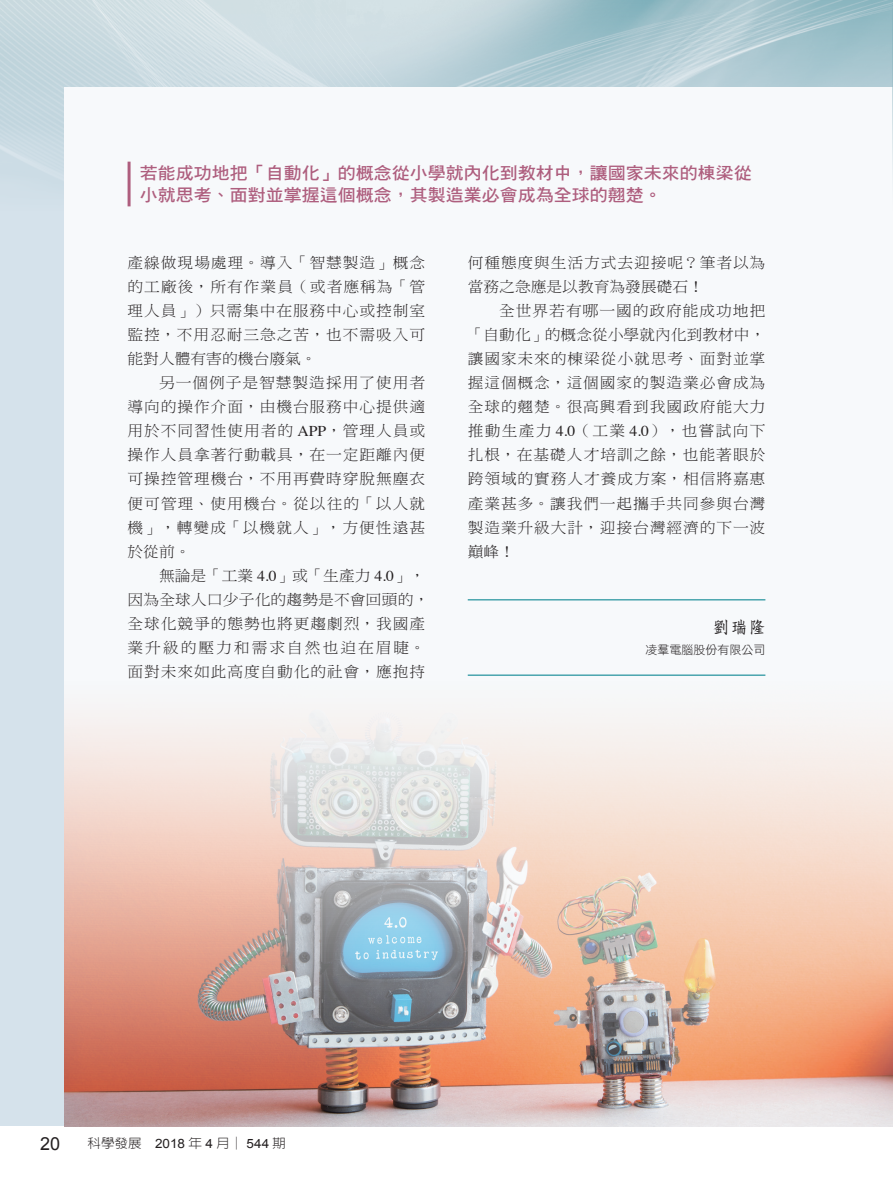
<style>
.page{position:relative;width:893px;height:1191px;background:#fff}
.page>*{position:absolute;margin:0;border:0;box-sizing:border-box;transform-origin:0 0}
.t1{font:18px "Arial";color:#231f20}
.t2{font:17.1px/22.5px "DF Hei Std W7";color:#ae5e7e;scale:1.05 1}
.t3{font:16.5px "DF Fang Song Std W6";color:#231f20}
.t4{font:15px/24px "DF Ming Std W3";letter-spacing:.055em;color:#231f20;text-align:justify;scale:1.05 1}
.t5{font:300 12.9px "AR New Hei B5";color:#231f20;scale:1.05 1}
.t6{font:12px "DF Hei Std W3";color:#231f20}
.s1{font-family:"Times"}
.s2{font-family:"Arial";font-weight:400}
</style>
<div class="page">
<div style="left:0;top:0;width:893px;height:1126px;background:#d5e2eb"></div>
<img style="left:0;top:0;width:892px;height:168px">
<div style="left:64px;top:87px;width:829px;height:1039px;background:#f7f9fb"></div>
<hr style="left:892px;top:0;width:1px;height:87px;background:#7fadc4">
<img style="left:64px;top:674px;width:829px;height:452px">
<hr style="left:128px;top:162px;width:3px;height:44px;background:#ae5e7e">
<hr style="left:468px;top:599px;width:297px;height:1px;background:#00818d">
<hr style="left:468px;top:674px;width:297px;height:1px;background:#00818d">
<p class="t2" style="left:140px;top:161px;width:584px">若能成功地把「自動化」的概念從小學就內化到教材中，讓國家未來的棟梁從小就思考、面對並掌握這個概念，其製造業必會成為全球的翹楚。</p>
<p class="t4" style="left:128px;top:251px;width:285px">產線做現場處理。導入「智慧製造」概念的工廠後，所有作業員（或者應稱為「管理人員」）只需集中在服務中心或控制室監控，不用忍耐三急之苦，也不需吸入可能對人體有害的機台廢氣。</p>
<p class="t4" style="left:128px;top:371px;width:285px;text-indent:31px">另一個例子是智慧製造採用了使用者導向的操作介面，由機台服務中心提供適用於不同習性使用者的 <span class="s1">APP</span>，管理人員或操作人員拿著行動載具，在一定距離內便可操控管理機台，不用再費時穿脫無塵衣便可管理、使用機台。從以往的「以人就機」，轉變成「以機就人」，方便性遠甚於從前。</p>
<p class="t4" style="left:128px;top:563px;width:289px;text-align:left;text-indent:31px">無論是「工業 <span class="s1">4.0</span>」或「生產力 <span class="s1">4.0</span>」，因為全球人口少子化的趨勢是不會回頭的，全球化競爭的態勢也將更趨劇烈，我國產業升級的壓力和需求自然也迫在眉睫。面對未來如此高度自動化的社會，應抱持</p>
<p class="t4" style="left:468px;top:251px;width:285px">何種態度與生活方式去迎接呢？筆者以為當務之急應是以教育為發展礎石！</p>
<p class="t4" style="left:468px;top:299px;width:285px;text-indent:31px">全世界若有哪一國的政府能成功地把「自動化」的概念從小學就內化到教材中，讓國家未來的棟梁從小就思考、面對並掌握這個概念，這個國家的製造業必會成為全球的翹楚。很高興看到我國政府能大力推動生產力 <span class="s1">4.0</span>（工業 <span class="s1">4.0</span>），也嘗試向下扎根，在基礎人才培訓之餘，也能著眼於跨領域的實務人才養成方案，相信將嘉惠產業甚多。讓我們一起攜手共同參與台灣製造業升級大計，迎接台灣經濟的下一波巔峰！</p>
<p class="t3" style="left:713px;top:618px;width:54px">劉瑞隆</p>
<p class="t6" style="left:645px;top:643px;width:121px">凌羣電腦股份有限公司</p>
<p class="t1" style="left:40px;top:1131px;width:22px">20</p>
<p class="t5" style="left:88px;top:1136px;width:190px">科學發展 <span class="s2">2018</span> 年 <span class="s2">4</span> 月│ <span class="s2">544</span> 期</p>
</div>
